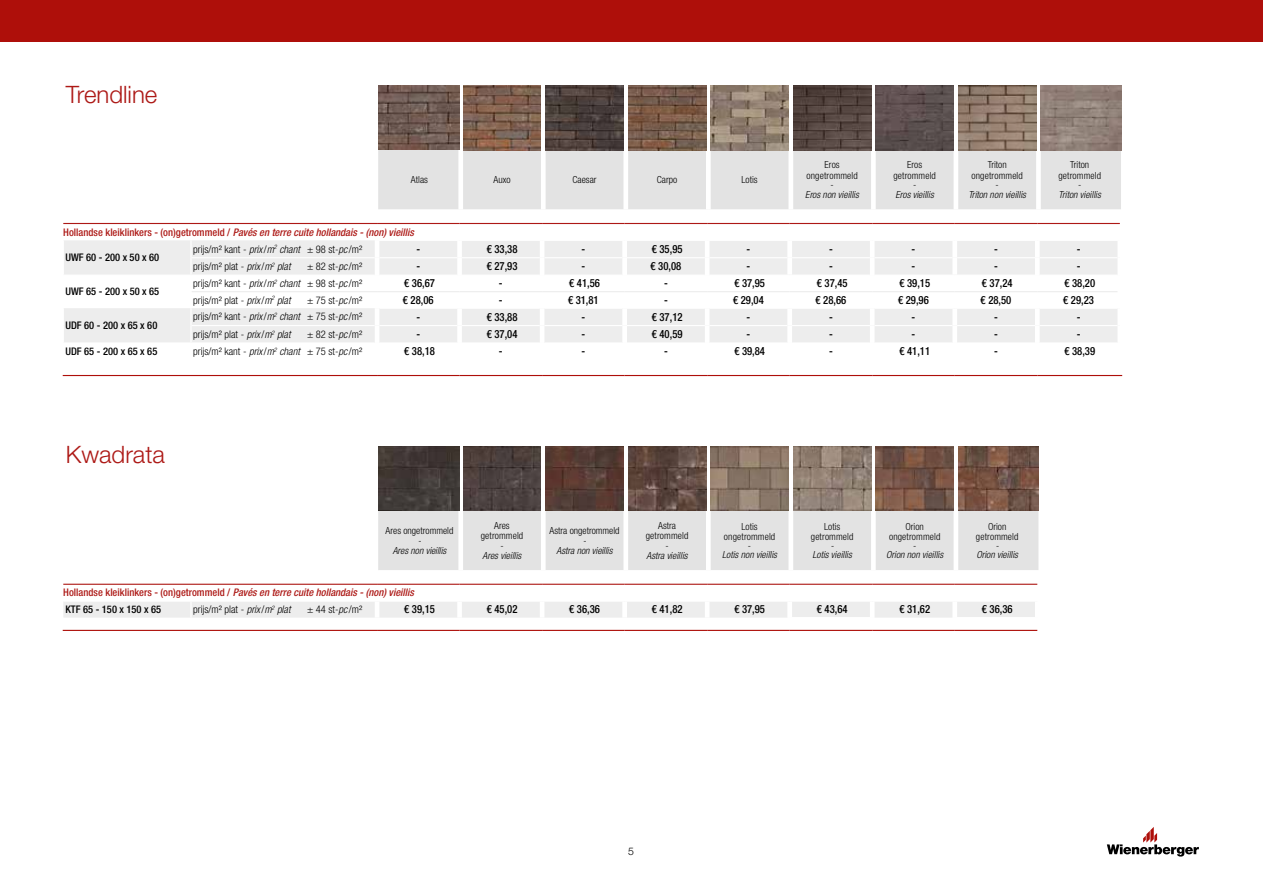
<style>
.page{position:relative;width:1263px;height:893px;background:#fff}
.page>*{position:absolute;margin:0;border:0;box-sizing:border-box;transform-origin:0 0}
.t1{font:300 24px "Helvetica Neue LT Std";color:#ad1916}
.t2{font:500 condensed 11.25px "Helvetica Neue LT Std";color:#000;scale:.95 1}
.t3{font:300 condensed 10.5px "Helvetica Neue LT Std";color:#000}
.t4{font:italic 500 condensed 10.5px/16.6px "Helvetica Neue LT Std";color:#ad1916}
.t5{font:500 condensed 10.5px "Helvetica Neue LT Std";color:#000}
.t6{font:300 10.5px "Helvetica Neue LT Std";color:#000}
.t7{font:300 condensed 9.75px/9.8px "Helvetica Neue LT Std";letter-spacing:.01em;color:#000;text-align:center}
.t8{font:italic 300 condensed 9.75px/9.8px "Helvetica Neue LT Std";color:#000;text-align:center}
.s1{font-style:normal}
.s2{font-style:italic}
.s3{font-style:normal;color:#000}
</style>
<div class="page">
<svg style="left:1107px;top:827px;width:92px;height:30px"></svg>
<div style="left:0;top:0;width:1263px;height:42px;background:#ae0f0a"></div>
<svg style="left:63px;top:85px;width:1060px;height:292px"></svg>
<svg style="left:63px;top:446px;width:976px;height:184px"></svg>
<hr style="left:787px;top:617px;width:87px;height:1px;background:#fff">
<hr style="left:952px;top:617px;width:88px;height:1px;background:#fff">
<div style="left:1035px;top:618px;width:5px;height:12px;background:#fff"></div>
<hr style="left:63px;top:630px;width:128px;height:1px;background:#ae0f0a">
<hr style="left:191px;top:630px;width:186px;height:1px;background:#ae0f0a">
<hr style="left:377px;top:630px;width:83px;height:1px;background:#ae0f0a">
<hr style="left:460px;top:630px;width:82px;height:1px;background:#ae0f0a">
<hr style="left:542px;top:630px;width:83px;height:1px;background:#ae0f0a">
<hr style="left:625px;top:630px;width:82px;height:1px;background:#ae0f0a">
<hr style="left:707px;top:630px;width:83px;height:1px;background:#ae0f0a">
<hr style="left:790px;top:630px;width:82px;height:1px;background:#ae0f0a">
<hr style="left:872px;top:630px;width:83px;height:1px;background:#ae0f0a">
<hr style="left:955px;top:630px;width:82px;height:1px;background:#ae0f0a">
<h1 class="t1" style="left:66px;top:79px;width:93px">Trendline</h1>
<p class="t7" style="left:411px;top:175px;width:18px">Atlas</p>
<p class="t7" style="left:493px;top:175px;width:18px">Auxo</p>
<p class="t7" style="left:572px;top:175px;width:26px">Caesar</p>
<p class="t7" style="left:657px;top:175px;width:22px">Carpo</p>
<p class="t7" style="left:741px;top:175px;width:18px">Lotis</p>
<p class="t7" style="left:806px;top:159px;width:53px;line-height:10.5px">Eros ongetrommeld</p>
<p class="t7" style="left:830px;top:179px;width:5px">-</p>
<p class="t8" style="left:805px;top:190px;width:55px">Eros non vieillis</p>
<p class="t7" style="left:893px;top:159px;width:44px;line-height:10.5px">Eros getrommeld</p>
<p class="t7" style="left:913px;top:179px;width:5px">-</p>
<p class="t8" style="left:895px;top:190px;width:40px">Eros vieillis</p>
<p class="t7" style="left:971px;top:159px;width:53px;line-height:10.5px">Triton ongetrommeld</p>
<p class="t7" style="left:995px;top:179px;width:5px">-</p>
<p class="t8" style="left:968px;top:190px;width:59px">Triton non vieillis</p>
<p class="t7" style="left:1058px;top:159px;width:44px;line-height:10.5px">Triton getrommeld</p>
<p class="t7" style="left:1078px;top:179px;width:5px">-</p>
<p class="t8" style="left:1058px;top:190px;width:44px">Triton vieillis</p>
<p class="t4" style="left:63px;top:224px;width:352px"><span class="s1">Hollandse kleiklinkers - (on)getrommeld /</span> Pavés en terre cuite hollandais - (non) vieillis</p>
<p class="t5" style="left:65px;top:251px;width:95px">UWF 60 - 200 x 50 x 60</p>
<p class="t3" style="left:193px;top:243px;width:171px">prijs/m² kant - <span class="s2">prix</span>/<span class="s2">m</span><sup>2</sup> <span class="s2">chant</span> ± 98 st-<span class="s2">pc</span> /m²</p>
<p class="t2" style="left:416px;top:242px;width:5px">-</p>
<p class="t2" style="left:487px;top:242px;width:34px">€ 33,38</p>
<p class="t2" style="left:581px;top:242px;width:5px">-</p>
<p class="t2" style="left:652px;top:242px;width:34px">€ 35,95</p>
<p class="t2" style="left:746px;top:242px;width:5px">-</p>
<p class="t2" style="left:829px;top:242px;width:5px">-</p>
<p class="t2" style="left:912px;top:242px;width:5px">-</p>
<p class="t2" style="left:994px;top:242px;width:5px">-</p>
<p class="t2" style="left:1077px;top:242px;width:5px">-</p>
<p class="t3" style="left:193px;top:260px;width:99px">prijs/m² plat - <span class="s2">prix</span>/<span class="s2">m</span><sup>2</sup> <span class="s2">plat</span></p>
<p class="t3" style="left:307px;top:260px;width:57px">± 82 st-<span class="s2">pc</span> /m²</p>
<p class="t2" style="left:416px;top:260px;width:5px">-</p>
<p class="t2" style="left:487px;top:260px;width:34px">€ 27,93</p>
<p class="t2" style="left:581px;top:260px;width:5px">-</p>
<p class="t2" style="left:650px;top:260px;width:34px">€ 30,08</p>
<p class="t2" style="left:746px;top:260px;width:5px">-</p>
<p class="t2" style="left:829px;top:260px;width:5px">-</p>
<p class="t2" style="left:912px;top:260px;width:5px">-</p>
<p class="t2" style="left:994px;top:260px;width:5px">-</p>
<p class="t2" style="left:1077px;top:260px;width:5px">-</p>
<p class="t5" style="left:65px;top:285px;width:95px">UWF 65 - 200 x 50 x 65</p>
<p class="t5" style="left:65px;top:319px;width:93px">UDF 60 - 200 x 65 x 60</p>
<p class="t3" style="left:193px;top:277px;width:171px">prijs/m² kant - <span class="s2">prix</span>/<span class="s2">m</span><sup>2</sup> <span class="s2">chant</span> ± 98 st-<span class="s2">pc</span> /m²</p>
<p class="t2" style="left:404px;top:277px;width:34px">€ 36,67</p>
<p class="t2" style="left:499px;top:277px;width:5px">-</p>
<p class="t2" style="left:569px;top:277px;width:34px">€ 41,56</p>
<p class="t2" style="left:664px;top:277px;width:5px">-</p>
<p class="t2" style="left:734px;top:277px;width:34px">€ 37,95</p>
<p class="t2" style="left:817px;top:277px;width:34px">€ 37,45</p>
<p class="t2" style="left:899px;top:277px;width:34px">€ 39,15</p>
<p class="t2" style="left:982px;top:277px;width:34px">€ 37,24</p>
<p class="t2" style="left:1064px;top:277px;width:34px">€ 38,20</p>
<p class="t3" style="left:193px;top:294px;width:99px">prijs/m² plat - <span class="s2">prix</span>/<span class="s2">m</span><sup>2</sup> <span class="s2">plat</span></p>
<p class="t3" style="left:307px;top:294px;width:57px">± 75 st-<span class="s2">pc</span> /m²</p>
<p class="t2" style="left:403px;top:293px;width:34px">€ 28,06</p>
<p class="t2" style="left:499px;top:293px;width:5px">-</p>
<p class="t2" style="left:568px;top:293px;width:34px">€ 31,81</p>
<p class="t2" style="left:664px;top:293px;width:5px">-</p>
<p class="t2" style="left:733px;top:293px;width:34px">€ 29,04</p>
<p class="t2" style="left:815px;top:293px;width:34px">€ 28,66</p>
<p class="t2" style="left:898px;top:293px;width:34px">€ 29,96</p>
<p class="t2" style="left:981px;top:293px;width:34px">€ 28,50</p>
<p class="t2" style="left:1063px;top:293px;width:34px">€ 29,23</p>
<p class="t3" style="left:193px;top:311px;width:171px">prijs/m² kant - <span class="s2">prix</span>/<span class="s2">m</span><sup>2</sup> <span class="s2">chant</span> ± 75 st-<span class="s2">pc</span> /m²</p>
<p class="t2" style="left:416px;top:310px;width:5px">-</p>
<p class="t2" style="left:487px;top:310px;width:34px">€ 33,88</p>
<p class="t2" style="left:581px;top:310px;width:5px">-</p>
<p class="t2" style="left:652px;top:310px;width:34px">€ 37,12</p>
<p class="t2" style="left:746px;top:310px;width:5px">-</p>
<p class="t2" style="left:829px;top:310px;width:5px">-</p>
<p class="t2" style="left:912px;top:310px;width:5px">-</p>
<p class="t2" style="left:994px;top:310px;width:5px">-</p>
<p class="t2" style="left:1077px;top:310px;width:5px">-</p>
<p class="t3" style="left:193px;top:328px;width:99px">prijs/m² plat - <span class="s2">prix</span>/<span class="s2">m</span><sup>2</sup> <span class="s2">plat</span></p>
<p class="t3" style="left:307px;top:328px;width:57px">± 82 st-<span class="s2">pc</span> /m²</p>
<p class="t2" style="left:416px;top:328px;width:5px">-</p>
<p class="t2" style="left:487px;top:328px;width:34px">€ 37,04</p>
<p class="t2" style="left:581px;top:328px;width:5px">-</p>
<p class="t2" style="left:652px;top:328px;width:34px">€ 40,59</p>
<p class="t2" style="left:746px;top:328px;width:5px">-</p>
<p class="t2" style="left:829px;top:328px;width:5px">-</p>
<p class="t2" style="left:912px;top:328px;width:5px">-</p>
<p class="t2" style="left:994px;top:328px;width:5px">-</p>
<p class="t2" style="left:1077px;top:328px;width:5px">-</p>
<p class="t5" style="left:65px;top:345px;width:93px">UDF 65 - 200 x 65 x 65</p>
<p class="t3" style="left:193px;top:345px;width:171px">prijs/m² kant - <span class="s2">prix</span>/<span class="s2">m</span><sup>2</sup> <span class="s2">chant</span> ± 75 st-<span class="s2">pc</span> /m²</p>
<p class="t2" style="left:404px;top:345px;width:34px">€ 38,18</p>
<p class="t2" style="left:499px;top:345px;width:5px">-</p>
<p class="t2" style="left:581px;top:345px;width:5px">-</p>
<p class="t2" style="left:664px;top:345px;width:5px">-</p>
<p class="t2" style="left:734px;top:345px;width:34px">€ 39,84</p>
<p class="t2" style="left:829px;top:345px;width:5px">-</p>
<p class="t2" style="left:899px;top:345px;width:34px">€ 41,11</p>
<p class="t2" style="left:994px;top:345px;width:5px">-</p>
<p class="t2" style="left:1064px;top:345px;width:34px">€ 38,39</p>
<h1 class="t1" style="left:66px;top:440px;width:101px">Kwadrata</h1>
<p class="t7" style="left:386px;top:526px;width:69px">Ares ongetrommeld</p>
<p class="t8" style="left:393px;top:536px;width:55px">-<br>Ares non vieillis</p>
<p class="t7" style="left:481px;top:521px;width:44px">Ares getrommeld -</p>
<p class="t8" style="left:483px;top:551px;width:40px">Ares vieillis</p>
<p class="t7" style="left:549px;top:526px;width:72px">Astra ongetrommeld</p>
<p class="t8" style="left:557px;top:536px;width:57px">-<br>Astra non vieillis</p>
<p class="t7" style="left:646px;top:521px;width:44px">Astra getrommeld -</p>
<p class="t8" style="left:646px;top:551px;width:43px">Astra vieillis</p>
<p class="t7" style="left:724px;top:521px;width:53px">Lotis ongetrommeld</p>
<p class="t8" style="left:722px;top:550px;width:56px">Lotis non vieillis</p>
<p class="t7" style="left:811px;top:521px;width:44px">Lotis getrommeld</p>
<p class="t8" style="left:812px;top:550px;width:41px">Lotis vieillis</p>
<p class="t7" style="left:889px;top:521px;width:53px">Orion ongetrommeld</p>
<p class="t8" style="left:886px;top:550px;width:59px">Orion non vieillis</p>
<p class="t7" style="left:976px;top:521px;width:44px">Orion getrommeld</p>
<p class="t8" style="left:976px;top:550px;width:43px">Orion vieillis</p>
<p class="t4" style="left:63px;top:584px;width:352px"><span class="s1">Hollandse kleiklinkers - (on)getrommeld /</span> Pavés en terre cuite hollandais - (non) vieillis<br><span class="s3">KTF 65 - 150 x 150 x 65</span></p>
<p class="t3" style="left:193px;top:603px;width:99px">prijs/m² plat - <span class="s2">prix</span>/<span class="s2">m</span><sup>2</sup> <span class="s2">plat</span></p>
<p class="t3" style="left:307px;top:603px;width:57px">± 44 st-<span class="s2">pc</span> /m²</p>
<p class="t2" style="left:404px;top:603px;width:34px">€ 39,15</p>
<p class="t2" style="left:487px;top:603px;width:34px">€ 45,02</p>
<p class="t2" style="left:569px;top:603px;width:34px">€ 36,36</p>
<p class="t2" style="left:652px;top:603px;width:34px">€ 41,82</p>
<p class="t2" style="left:734px;top:603px;width:34px">€ 37,95</p>
<p class="t2" style="left:817px;top:603px;width:34px">€ 43,64</p>
<p class="t2" style="left:899px;top:603px;width:34px">€ 31,62</p>
<p class="t2" style="left:982px;top:603px;width:34px">€ 36,36</p>
<p class="t6" style="left:628px;top:845px;width:7px">5</p>
</div>
